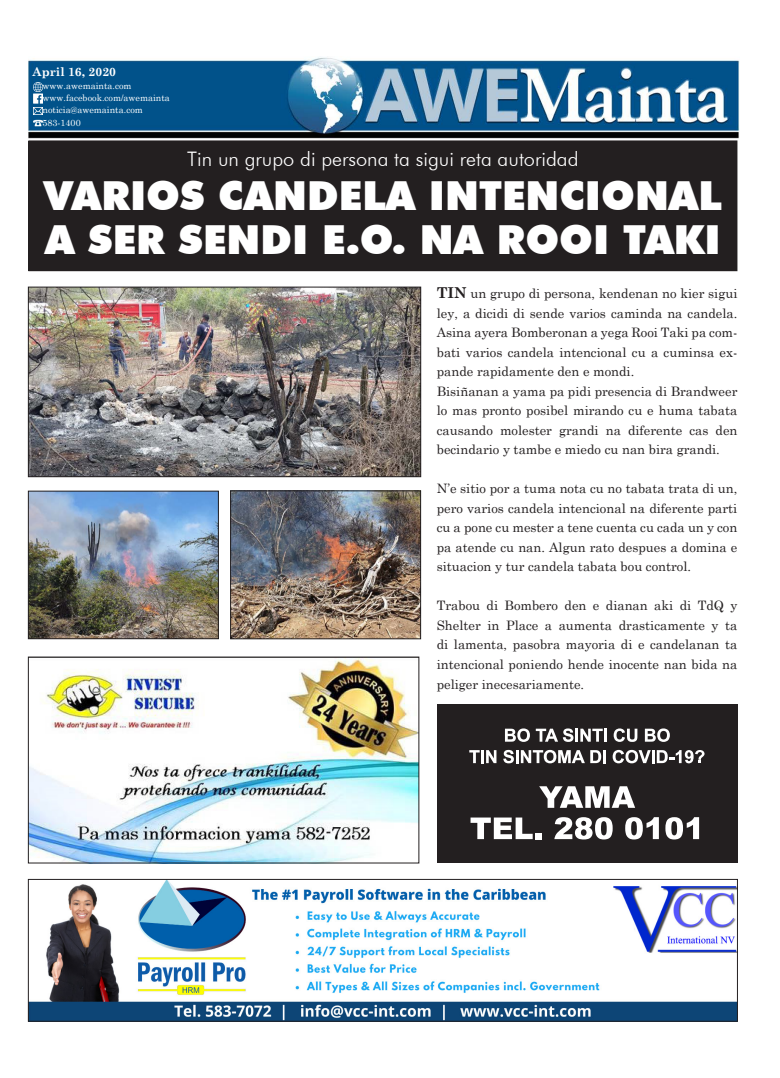
<style>
.page{position:relative;width:780px;height:1078px;background:#fff}
.page>*{position:absolute;margin:0;border:0;box-sizing:border-box;transform-origin:0 0}
.No_Spacing{font:900 40px/44px "Futura BT";color:#fff}
.No_Spacing-2{font:300 20px "Futura BT";color:#fff}
.Body_Text_14{font:13px/19.5px "Century Schoolbook";color:#231f20;text-align:justify}
.t1{font:700 12px "Century Schoolbook";color:#fff}
.t2{font:9px "Century Schoolbook";color:#fff}
.s1{font-weight:700;font-size:15px}
</style>
<div class="page">
<img style="left:28px;top:57px;width:711px;height:115px">
<div style="left:29px;top:141px;width:708px;height:129px;background:#231f20"></div>
<div style="left:28px;top:140px;width:709px;height:131px;border:1px solid #231f20"></div>
<div style="left:437px;top:704px;width:300px;height:158px;background:#231f20"></div>
<svg style="left:505px;top:728px;width:102px;height:13px"></svg>
<svg style="left:613px;top:728px;width:24px;height:13px"></svg>
<svg style="left:644px;top:728px;width:25px;height:13px"></svg>
<svg style="left:469px;top:750px;width:27px;height:13px"></svg>
<svg style="left:503px;top:749px;width:103px;height:14px"></svg>
<svg style="left:612px;top:749px;width:92px;height:14px"></svg>
<svg style="left:539px;top:786px;width:96px;height:21px"></svg>
<svg style="left:470px;top:817px;width:71px;height:21px"></svg>
<svg style="left:554px;top:817px;width:58px;height:22px"></svg>
<svg style="left:625px;top:817px;width:33px;height:22px"></svg>
<svg style="left:665px;top:817px;width:34px;height:22px"></svg>
<img style="left:30px;top:658px;width:387px;height:202px">
<div style="left:28px;top:656px;width:391px;height:206px;border:1px solid #231f20"></div>
<img style="left:30px;top:881px;width:705px;height:138px">
<div style="left:28px;top:879px;width:709px;height:142px;border:1px solid #231f20"></div>
<img style="left:30px;top:289px;width:389px;height:186px">
<div style="left:28px;top:287px;width:393px;height:190px;border:1px solid #231f20"></div>
<img style="left:30px;top:493px;width:187px;height:143px">
<div style="left:28px;top:491px;width:191px;height:147px;border:1px solid #231f20"></div>
<img style="left:232px;top:492px;width:187px;height:145px">
<div style="left:230px;top:490px;width:191px;height:149px;border:1px solid #231f20"></div>
<svg style="left:33px;top:82px;width:9px;height:44px"></svg>
<p class="t1" style="left:33px;top:63px;width:85px">April 16, 2020</p>
<p class="t2" style="left:43px;top:78px;width:90px">www.awemainta.com</p>
<p class="t2" style="left:43px;top:90px;width:129px">www.facebook.com/awemainta</p>
<p class="t2" style="left:43px;top:102px;width:102px">noticia@awemainta.com</p>
<p class="t2" style="left:43px;top:115px;width:40px">583-1400</p>
<p class="No_Spacing-2" style="left:187px;top:146px;width:393px">Tin un grupo di persona ta sigui reta autoridad</p>
<p class="No_Spacing" style="left:44px;top:173px;width:679px">VARIOS CANDELA INTENCIONAL<br>A SER SENDI E.O. NA ROOI TAKI</p>
<p class="Body_Text_14" style="left:437px;top:282px;width:302px"><span class="s1">TIN</span> un grupo di persona, kendenan no kier sigui ley, a dicidi di sende varios caminda na candela.<br>Asina ayera Bomberonan a yega Rooi Taki pa com&shy;bati varios candela intencional cu a cuminsa ex&shy;pande rapidamente den e mondi.</p>
<p class="Body_Text_14" style="left:437px;top:380px;width:302px">Bisiñanan a yama pa pidi presencia di Brandweer lo mas pronto posibel mirando cu e huma tabata causando molester grandi na diferente cas den becindario y tambe e miedo cu nan bira grandi.</p>
<p class="Body_Text_14" style="left:437px;top:477px;width:302px">N’e sitio por a tuma nota cu no tabata trata di un, pero varios candela intencional na diferente parti cu a pone cu mester a tene cuenta cu cada un y con pa atende cu nan. Algun rato despues a domina e situacion y tur candela tabata bou control.</p>
<p class="Body_Text_14" style="left:437px;top:594px;width:302px">Trabou di Bombero den e dianan aki di TdQ y Shelter in Place a aumenta drasticamente y ta di lamenta, pasobra mayoria di e candelanan ta intencional poniendo hende inocente nan bida na peliger inecesariamente.</p>
</div>
